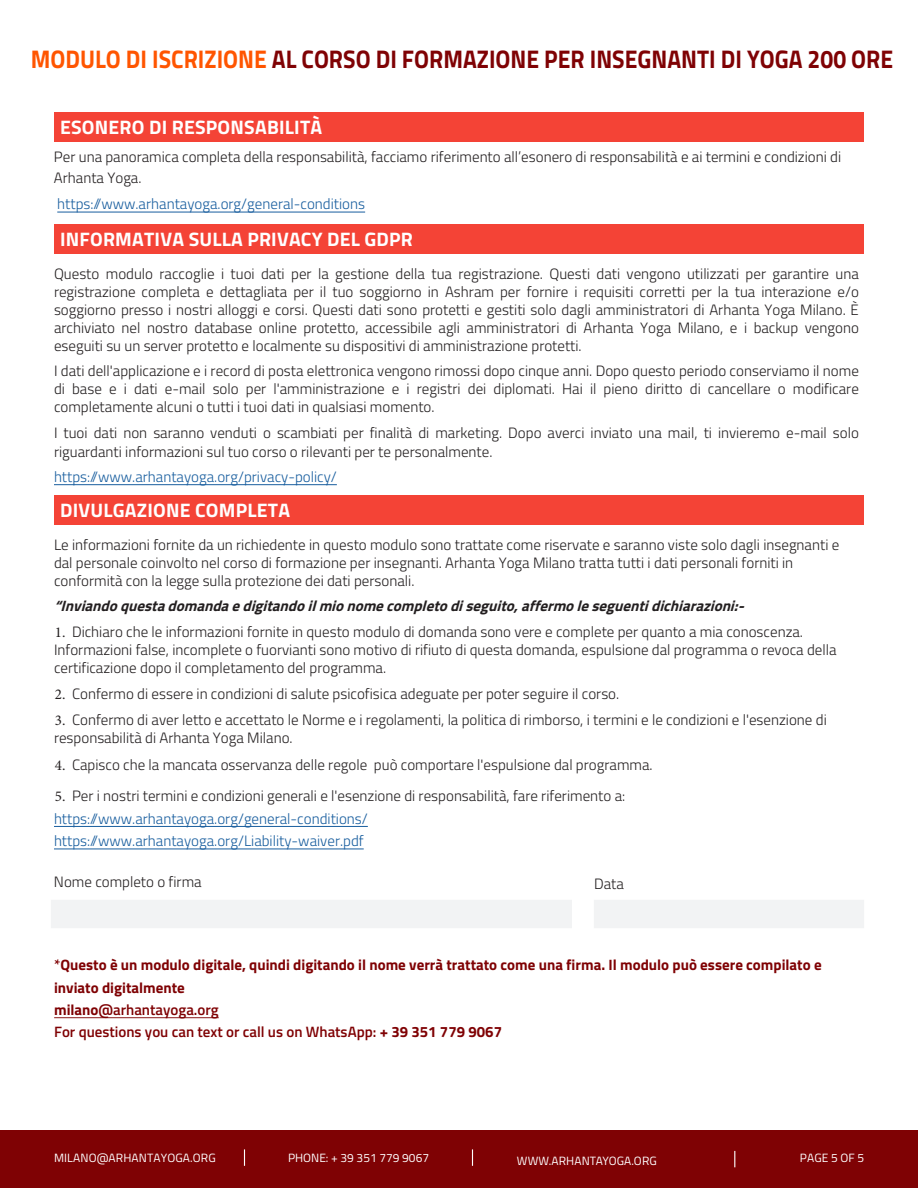
<style>
.page{position:relative;width:918px;height:1188px;background:#fff}
.page>*{position:absolute;margin:0;border:0;box-sizing:border-box;transform-origin:0 0}
.t1{font:700 25.5px "Titillium";color:#7f0204;scale:.9 1}
.Paragraph_Style_1{font:700 19.5px "Titillium";letter-spacing:.01em;color:#fff}
.t2{font:300 15px/18px "Titillium";color:#231f20}
.t3{font:300 15px/22.8px "Titillium";color:#175d9e}
.t4{font:700 15px/22.2px "Titillium";color:#7f0204}
.t5{font:italic 700 15px "Titillium";color:#231f20}
.t6{font:12px "Titillium";letter-spacing:.01em;color:#fff}
.s1{color:#f50}
.s2{font-family:"Minion Pro";font-weight:400}
.s3{font-family:"Minion Pro";font-weight:400;color:#231f20}
.s4{color:#231f20}
.s5{font-weight:600}
</style>
<div class="page">
<div style="left:0;top:1130px;width:918px;height:58px;background:#7f0204"></div>
<svg style="left:244px;top:1149px;width:1px;height:17px"></svg>
<svg style="left:472px;top:1149px;width:1px;height:17px"></svg>
<svg style="left:734px;top:1151px;width:1px;height:16px"></svg>
<div style="left:54px;top:112px;width:810px;height:30px;background:#f44336"></div>
<div style="left:54px;top:224px;width:810px;height:30px;background:#f44336"></div>
<div style="left:54px;top:495px;width:810px;height:30px;background:#f44336"></div>
<div style="left:51px;top:900px;width:521px;height:28px;background:#f2f3f4"></div>
<div style="left:594px;top:900px;width:270px;height:28px;background:#f2f3f4"></div>
<hr style="left:54px;top:1017px;width:165px;height:1px;background:#7f0204">
<hr style="left:57px;top:212px;width:308px;height:1px;background:#175d9e">
<hr style="left:54px;top:484px;width:283px;height:1px;background:#175d9e">
<hr style="left:54px;top:826px;width:314px;height:1px;background:#175d9e">
<hr style="left:54px;top:849px;width:310px;height:1px;background:#175d9e">
<h1 class="t1" style="left:31px;top:40px;width:960px"><span class="s1">MODULO DI ISCRIZIONE</span> AL CORSO DI FORMAZIONE PER INSEGNANTI DI YOGA 200 ORE</h1>
<p class="Paragraph_Style_1" style="left:60px;top:112px;width:264px">ESONERO DI RESPONSABILITÀ</p>
<p class="t2" style="left:54px;top:146px;width:789px;line-height:21px">Per una panoramica completa della responsabilità, facciamo riferimento all’esonero di responsabilità e ai termini e condizioni di<br>Arhanta Yoga.</p>
<p class="t3" style="left:57px;top:192px;width:309px">https://www.arhantayoga.org/general-conditions</p>
<p class="Paragraph_Style_1" style="left:60px;top:224px;width:354px">INFORMATIVA SULLA PRIVACY DEL GDPR</p>
<p class="t2" style="left:54px;top:264px;width:806px;text-align:justify">Questo modulo raccoglie i tuoi dati per la gestione della tua registrazione. Questi dati vengono utilizzati per garantire una registrazione completa e dettagliata per il tuo soggiorno in Ashram per fornire i requisiti corretti per la tua interazione e/o soggiorno presso i nostri alloggi e corsi. Questi dati sono protetti e gestiti solo dagli amministratori di Arhanta Yoga Milano. È archiviato nel nostro database online protetto, accessibile agli amministratori di Arhanta Yoga Milano, e i backup vengono eseguiti su un server protetto e localmente su dispositivi di amministrazione protetti.</p>
<p class="t2" style="left:54px;top:361px;width:806px;text-align:justify">I dati dell'applicazione e i record di posta elettronica vengono rimossi dopo cinque anni. Dopo questo periodo conserviamo il nome di base e i dati e-mail solo per l'amministrazione e i registri dei diplomati. Hai il pieno diritto di cancellare o modificare completamente alcuni o tutti i tuoi dati in qualsiasi momento.</p>
<p class="t2" style="left:54px;top:423px;width:806px;line-height:18.6px">I tuoi dati non saranno venduti o scambiati per finalità di marketing. Dopo averci inviato una mail, ti invieremo e-mail solo riguardanti informazioni sul tuo corso o rilevanti per te personalmente.</p>
<p class="t3" style="left:54px;top:465px;width:284px">https://www.arhantayoga.org/privacy-policy/</p>
<p class="Paragraph_Style_1" style="left:60px;top:495px;width:231px">DIVULGAZIONE COMPLETA</p>
<p class="t2" style="left:54px;top:535px;width:787px">Le informazioni fornite da un richiedente in questo modulo sono trattate come riservate e saranno viste solo dagli insegnanti e dal personale coinvolto nel corso di formazione per insegnanti. Arhanta Yoga Milano tratta tutti i dati personali forniti in conformità con la legge sulla protezione dei dati personali.</p>
<p class="t5" style="left:54px;top:595px;width:697px">“Inviandoquestadomandaedigitandoilmionomecompletodiseguito,affermoleseguentidichiarazioni:-</p>
<p class="t2" style="left:54px;top:622px;width:784px"><span class="s2">1.</span> Dichiaro che le informazioni fornite in questo modulo di domanda sono vere e complete per quanto a mia conoscenza.<br>Informazioni false, incomplete o fuorvianti sono motivo di rifiuto di questa domanda, espulsione dal programma o revoca della certificazione dopo il completamento del programma.</p>
<p class="t2" style="left:55px;top:684px;width:566px"><span class="s2">2.</span> Confermo di essere in condizioni di salute psicofisica adeguate per poter seguire il corso.</p>
<p class="t2" style="left:54px;top:710px;width:774px"><span class="s2">3.</span> Confermo di aver letto e accettato le Norme e i regolamenti, la politica di rimborso, i termini e le condizioni e l'esenzione di responsabilità di Arhanta Yoga Milano.</p>
<p class="t2" style="left:55px;top:755px;width:599px"><span class="s2">4.</span> Capisco che la mancata osservanza delle regole può comportare l'espulsione dal programma.</p>
<p class="t3" style="left:54px;top:783px;width:573px"><span class="s3">5.</span> <span class="s4">Per i nostri termini e condizioni generali e l'esenzione di responsabilità, fare riferimento a: </span>https://www.arhantayoga.org/general-conditions/ https://www.arhantayoga.org/Liability-waiver.pdf</p>
<p class="t2" style="left:594px;top:874px;width:31px">Data</p>
<p class="t4" style="left:54px;top:953px;width:769px"><span class="s5">*</span>Questo è un modulo digitale, quindi digitando il nome verrà trattato come una firma. Il modulo può essere compilato e inviato digitalmente<br>milano<span class="s5">@arhantayoga.org<br>For questions you can text or call us on WhatsApp:</span> + 39 351 779 9067</p>
<p class="t6" style="left:54px;top:1149px;width:163px">MILANO@ARHANTAYOGA.ORG</p>
<p class="t6" style="left:288px;top:1149px;width:143px">PHONE: + 39 351 779 9067</p>
<p class="t6" style="left:517px;top:1152px;width:141px">WWW.ARHANTAYOGA.ORG</p>
<p class="t6" style="left:800px;top:1149px;width:66px">PAGE 5 OF 5</p>
</div>
